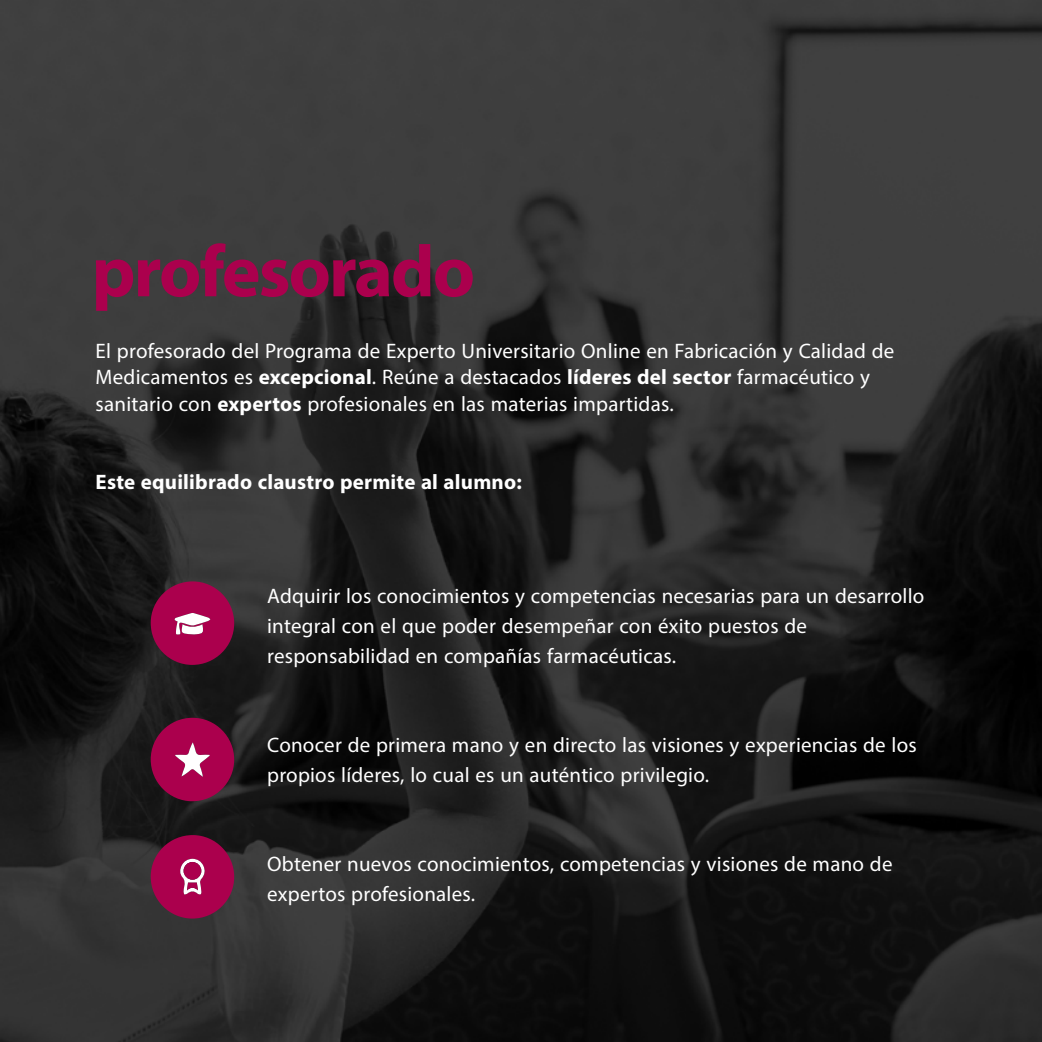
<style>
.page{position:relative;width:1042px;height:1042px;background:#fff}
.page>*{position:absolute;margin:0;border:0;box-sizing:border-box;transform-origin:0 0}
.t1{font:700 73.5px "Myriad Pro";letter-spacing:-.025em;color:#ab004d}
.t2{font:21px/29.8px "Myriad Pro";letter-spacing:.01em;color:#fff}
.t3{font:700 21px "Myriad Pro";letter-spacing:.01em;color:#fff}
.s1{font-weight:700}
</style>
<div class="page">
<img style="left:0;top:0;width:1042px;height:1042px">
<svg style="left:151px;top:718px;width:83px;height:83px;background:#92164e"></svg>
<svg style="left:151px;top:581px;width:83px;height:84px;background:#931950"></svg>
<svg style="left:151px;top:835px;width:83px;height:83px;background:#93154e"></svg>
<h1 class="t1" style="left:92px;top:224px;width:385px">profesorado</h1>
<p class="t2" style="left:96px;top:338px;width:800px;line-height:26.2px">El profesorado del Programa de Experto Universitario Online en Fabricación y Calidad de<br>Medicamentos es <span class="s1">excepcional</span>. Reúne a destacados <span class="s1">líderes del sector</span> farmacéutico y sanitario con <span class="s1">expertos</span> profesionales en las materias impartidas.</p>
<p class="t3" style="left:96px;top:469px;width:428px">Este equilibrado claustro permite al alumno:</p>
<p class="t2" style="left:267px;top:581px;width:659px">Adquirir los conocimientos y competencias necesarias para un desarrollo integral con el que poder desempeñar con éxito puestos de responsabilidad en compañías farmacéuticas.</p>
<p class="t2" style="left:267px;top:730px;width:651px">Conocer de primera mano y en directo las visiones y experiencias de los propios líderes, lo cual es un auténtico privilegio.</p>
<p class="t2" style="left:267px;top:849px;width:627px">Obtener nuevos conocimientos, competencias y visiones de mano de expertos profesionales.</p>
</div>
